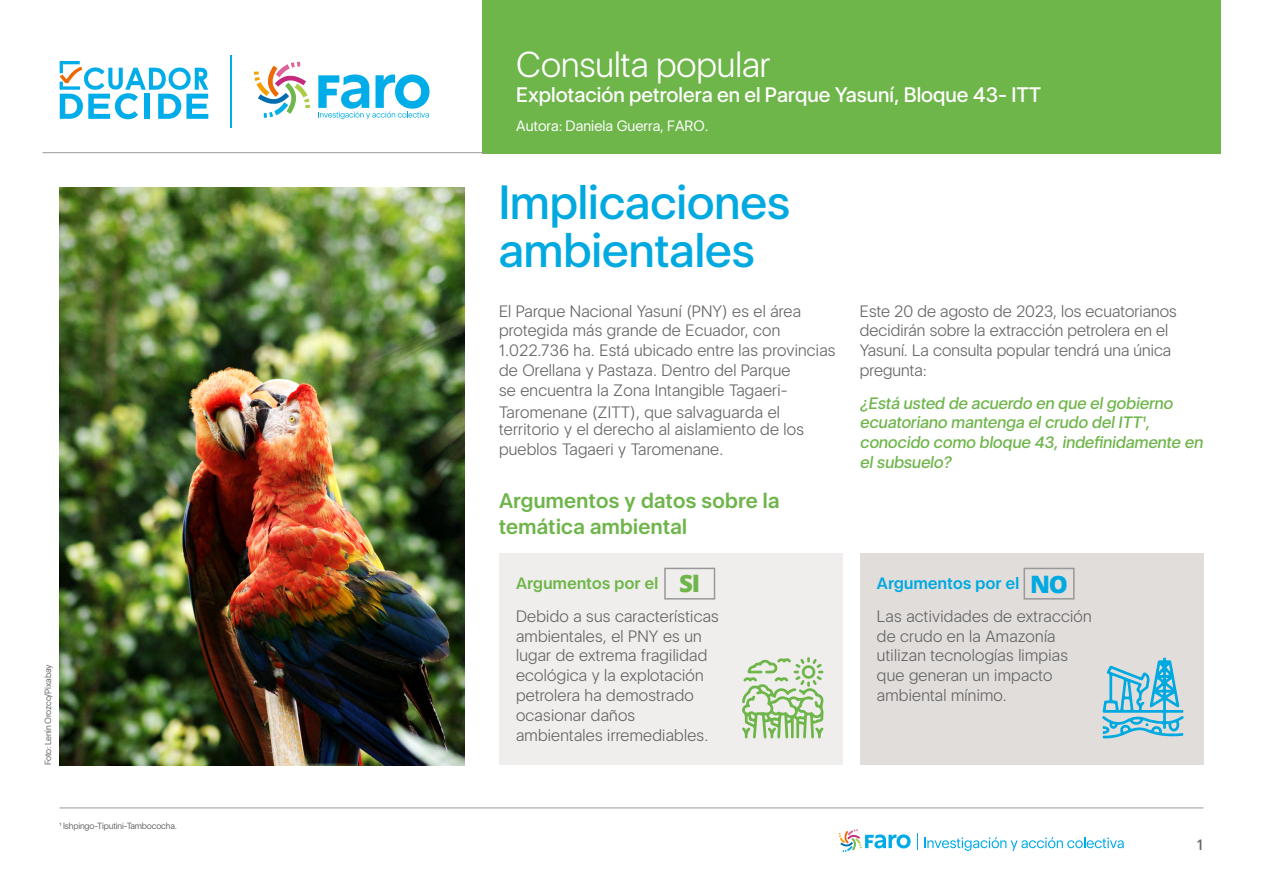
<style>
.page{position:relative;width:1263px;height:893px;background:#fff}
.page>*{position:absolute;margin:0;border:0;box-sizing:border-box;transform-origin:0 0}
.t1{font:500 48px/48px "Eloquia Display";color:#00a9e0}
.t2{font:300 36px "Eloquia Display";color:#fff}
.t3{font:800 24px "Open Sans";color:#00a9e0}
.t4{font:800 24px "Open Sans";color:#6eb54a}
.t5{font:500 21px "Eloquia Display";color:#fff}
.t6{font:600 21px/25.2px "Eloquia Text";letter-spacing:-.015em;color:#6eb54a}
.t7{font:300 16.5px/19.8px "Eloquia Text";letter-spacing:-.025em;color:#666}
.t8{font:italic 500 16.5px/19.8px "Eloquia Text";letter-spacing:-.035em;color:#6eb54a}
.t9{font:600 16.5px "Eloquia Text";letter-spacing:-.015em;color:#00a9e0}
.t10{font:600 16.5px "Eloquia Text";letter-spacing:-.015em;color:#6eb74a}
.t11{font:15px "Eloquia Display";color:#fff}
.t12{font:500 15px "Eloquia Text";color:#666}
.t13{font:9px "Eloquia Display";letter-spacing:-.02em;color:#666}
</style>
<div class="page">
<div style="left:482px;top:0;width:738px;height:153px;background:#6eb54a"></div>
<svg style="left:917px;top:833px;width:1px;height:16px"></svg>
<svg style="left:924px;top:837px;width:200px;height:14px"></svg>
<svg style="left:839px;top:829px;width:72px;height:23px"></svg>
<svg style="left:60px;top:61px;width:148px;height:58px"></svg>
<hr style="left:230px;top:55px;width:2px;height:73px;background:#00ade9">
<svg style="left:254px;top:62px;width:56px;height:56px"></svg>
<svg style="left:318px;top:75px;width:111px;height:44px"></svg>
<hr style="left:43px;top:152px;width:443px;height:1px;background:#999">
<div style="left:499px;top:553px;width:343px;height:212px;background:#f0eeed"></div>
<div style="left:859px;top:553px;width:344px;height:212px;background:#e1dddb"></div>
<img style="left:60px;top:187px;width:405px;height:578px">
<div style="left:664px;top:568px;width:51px;height:32px;border:2px solid #999"></div>
<div style="left:1023px;top:568px;width:51px;height:32px;border:2px solid #999"></div>
<hr style="left:60px;top:807px;width:1143px;height:1px;background:#999">
<svg style="left:742px;top:657px;width:82px;height:81px"></svg>
<svg style="left:1102px;top:658px;width:82px;height:80px"></svg>
<p class="t13" style="left:43px;top:765px;width:102px;rotate:-90deg">Foto: Lenin Orozco/Pixabay</p>
<p class="t13" style="left:60px;top:821px;width:119px">1 Ishpingo-Tiputini-Tambococha.</p>
<h2 class="t2" style="left:516px;top:44px;width:256px">Consulta popular</h2>
<p class="t5" style="left:516px;top:83px;width:526px">Explotación petrolera en el Parque Yasuní, Bloque 43- ITT</p>
<p class="t11" style="left:516px;top:117px;width:194px">Autora: Daniela Guerra, FARO.</p>
<h1 class="t1" style="left:499px;top:178px;width:293px">Implicaciones ambientales</h1>
<p class="t7" style="left:499px;top:301px;width:339px">El Parque Nacional Yasuní (PNY) es el área protegida más grande de Ecuador, con 1.022.736 ha. Está ubicado entre las provincias de Orellana y Pastaza. Dentro del Parque<br>se encuentra la Zona Intangible Tagaeri-</p>
<p class="t7" style="left:499px;top:404px;width:307px;line-height:16.8px">Taromenane (ZITT), que salvaguarda el territorio y el derecho al aislamiento de los</p>
<p class="t7" style="left:499px;top:439px;width:227px">pueblos Tagaeri y Taromenane.</p>
<p class="t6" style="left:499px;top:488px;width:283px">Argumentos y datos sobre la temática ambiental</p>
<p class="t7" style="left:859px;top:301px;width:319px">Este 20 de agosto de 2023, los ecuatorianos decidirán sobre la extracción petrolera en el Yasuní. La consulta popular tendrá una única pregunta:</p>
<p class="t8" style="left:859px;top:393px;width:345px">¿Está usted de acuerdo en que el gobierno ecuatoriano mantenga el crudo del ITT1, conocido como bloque 43, indefinidamente en el subsuelo?</p>
<h3 class="t4" style="left:679px;top:565px;width:22px">SI</h3>
<p class="t10" style="left:516px;top:574px;width:144px">Argumentos por el</p>
<h3 class="t3" style="left:1030px;top:566px;width:39px">NO</h3>
<p class="t7" style="left:516px;top:606px;width:205px">Debido a sus características ambientales, el PNY es un lugar de extrema fragilidad ecológica y la explotación petrolera ha demostrado ocasionar daños ambientales irremediables.</p>
<p class="t9" style="left:876px;top:574px;width:144px">Argumentos por el</p>
<p class="t7" style="left:876px;top:606px;width:217px">Las actividades de extracción de crudo en la Amazonía utilizan tecnologías limpias que generan un impacto ambiental mínimo.</p>
<p class="t12" style="left:1197px;top:836px;width:8px">1</p>
</div>
